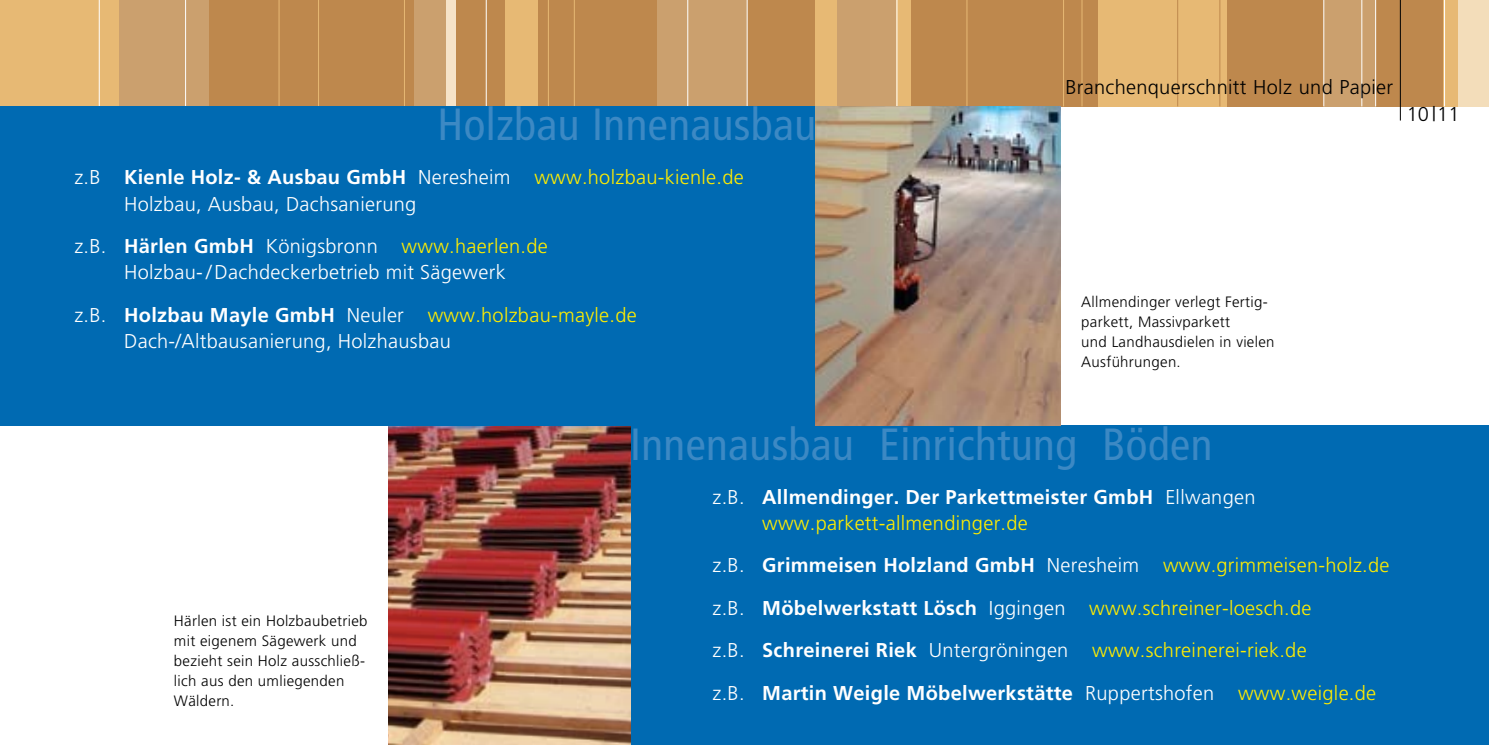
<style>
.page{position:relative;width:1489px;height:745px;background:#fff}
.page>*{position:absolute;margin:0;border:0;box-sizing:border-box;transform-origin:0 0}
.t1{font:condensed 45px "Frutiger";letter-spacing:.01em;color:#3c89c4}
.t2{font:700 20px/42.5px "Frutiger";letter-spacing:.015em;color:#fff}
.t3{font:300 20px/26.2px "Frutiger";letter-spacing:.015em;color:#fff}
.t4{font:300 20px "Frutiger";letter-spacing:.015em;color:#000}
.t5{font:300 15px/20px "Frutiger";letter-spacing:.02em;color:#000}
.s1{font-weight:700}
.s2{color:#ffed00}
.s3{font-weight:300}
.s4{font-weight:300;color:#ffed00}
</style>
<div class="page">
<img style="left:388px;top:425px;width:243px;height:319px">
<div style="left:208px;top:0;width:206px;height:106px;background:#be884d"></div>
<div style="left:414px;top:0;width:32px;height:106px;background:#cba06e"></div>
<div style="left:446px;top:0;width:10px;height:106px;background:#f6e3c8"></div>
<div style="left:0;top:0;width:119px;height:106px;background:#e7b974"></div>
<div style="left:456px;top:0;width:49px;height:106px;background:#be884d"></div>
<div style="left:1375px;top:0;width:68px;height:106px;background:#be884d"></div>
<div style="left:505px;top:0;width:33px;height:106px;background:#e7b974"></div>
<div style="left:119px;top:0;width:89px;height:106px;background:#cba06e"></div>
<div style="left:746px;top:0;width:69px;height:106px;background:#be884d"></div>
<div style="left:837px;top:0;width:59px;height:106px;background:#cba06e"></div>
<div style="left:815px;top:0;width:22px;height:106px;background:#e7b974"></div>
<div style="left:896px;top:0;width:15px;height:106px;background:#e7b974"></div>
<div style="left:1443px;top:0;width:14px;height:106px;background:#e7b974"></div>
<div style="left:538px;top:0;width:119px;height:106px;background:#be884d"></div>
<div style="left:1226px;top:0;width:97px;height:106px;background:#be884d"></div>
<div style="left:1457px;top:0;width:31px;height:106px;background:#f3ddba"></div>
<div style="left:911px;top:0;width:187px;height:106px;background:#be884d"></div>
<div style="left:1098px;top:0;width:128px;height:106px;background:#e7b974"></div>
<div style="left:657px;top:0;width:89px;height:106px;background:#cba06e"></div>
<div style="left:1323px;top:0;width:52px;height:106px;background:#cba06e"></div>
<hr style="left:318px;top:0;width:1px;height:106px;background:#e7b974">
<hr style="left:278px;top:0;width:1px;height:106px;background:#e7b974">
<hr style="left:185px;top:0;width:1px;height:106px;background:#fff">
<hr style="left:99px;top:0;width:1px;height:106px;background:#fff">
<hr style="left:404px;top:0;width:1px;height:106px;background:#e7b974">
<hr style="left:485px;top:0;width:1px;height:106px;background:#fff">
<hr style="left:548px;top:0;width:1px;height:106px;background:#e7b974">
<hr style="left:574px;top:0;width:1px;height:106px;background:#e7b974">
<hr style="left:687px;top:0;width:1px;height:106px;background:#fff">
<hr style="left:746px;top:0;width:1px;height:106px;background:#fff">
<hr style="left:896px;top:0;width:1px;height:106px;background:#fff">
<hr style="left:966px;top:0;width:1px;height:106px;background:#e7b974">
<hr style="left:1062px;top:0;width:1px;height:106px;background:#e7b974">
<hr style="left:1081px;top:0;width:1px;height:106px;background:#e7b974">
<hr style="left:1177px;top:0;width:1px;height:106px;background:#be884d">
<hr style="left:1219px;top:0;width:1px;height:106px;background:#be884d">
<hr style="left:1323px;top:0;width:1px;height:106px;background:#fff">
<hr style="left:1361px;top:0;width:1px;height:106px;background:#fff">
<hr style="left:1374px;top:0;width:1px;height:106px;background:#fff">
<hr style="left:1443px;top:0;width:1px;height:106px;background:#fff">
<hr style="left:1399px;top:0;width:1px;height:120px;background:#000">
<div style="left:0;top:106px;width:819px;height:319px;background:#006ab2"></div>
<div style="left:631px;top:425px;width:857px;height:319px;background:#006ab2"></div>
<img style="left:815px;top:106px;width:245px;height:319px">
<h1 class="t1" style="left:437px;top:98px;width:380px">Holzbau Innenausbau</h1>
<p class="t3" style="left:124px;top:164px;width:621px;text-indent:-50px">z.B <span class="s1">Kienle Holz- &amp; Ausbau GmbH</span> Neresheim <span class="s2">www.holzbau-kienle.de<br></span>Holzbau, Ausbau, Dachsanierung</p>
<p class="t3" style="left:74px;top:233px;width:475px;text-align:center">z.B. <span class="s1">Härlen GmbH</span> Königsbronn <span class="s2">www.haerlen.de<br></span>Holzbau-/Dachdeckerbetrieb mit Sägewerk</p>
<p class="t3" style="left:124px;top:301px;width:514px;text-indent:-50px">z.B. <span class="s1">Holzbau Mayle GmbH</span> Neuler <span class="s2">www.holzbau-mayle.de<br></span>Dach-/Altbausanierung, Holzhausbau</p>
<p class="t4" style="left:1065px;top:75px;width:329px">Branchenquerschnitt Holz und Papier</p>
<p class="t4" style="left:1406px;top:103px;width:54px">10 |11</p>
<p class="t5" style="left:1081px;top:292px;width:195px">Allmendinger verlegt Fertig&shy;parkett, Massivparkett<br>und Landhausdielen in vielen<br>Ausführungen.</p>
<p class="t5" style="left:174px;top:610px;width:195px">Härlen ist ein Holzbaubetrieb mit eigenem Sägewerk und bezieht sein Holz ausschließ&shy;lich aus den umliegenden<br>Wäldern.</p>
<h1 class="t1" style="left:630px;top:417px;width:584px">Innenausbau Einrichtung Böden</h1>
<p class="t2" style="left:762px;top:483px;width:495px;line-height:26.2px;text-indent:-50px"><span class="s3">z.B.</span> Allmendinger. Der Parkettmeister GmbH <span class="s3">Ellwangen </span><span class="s4">www.parkett-allmendinger.de</span></p>
<p class="t2" style="left:712px;top:543px;width:678px"><span class="s3">z.B.</span> Grimmeisen Holzland GmbH <span class="s3">Neresheim</span> <span class="s4">www.grimmeisen-holz.de </span><span class="s3">z.B.</span> Möbelwerkstatt Lösch <span class="s3">Iggingen</span> <span class="s4">www.schreiner-loesch.de<br></span><span class="s3">z.B.</span> Schreinerei Riek <span class="s3">Untergröningen</span> <span class="s4">www.schreinerei-riek.de<br></span><span class="s3">z.B.</span> Martin Weigle Möbelwerkstätte <span class="s3">Ruppertshofen</span> <span class="s4">www.weigle.de</span></p>
</div>
